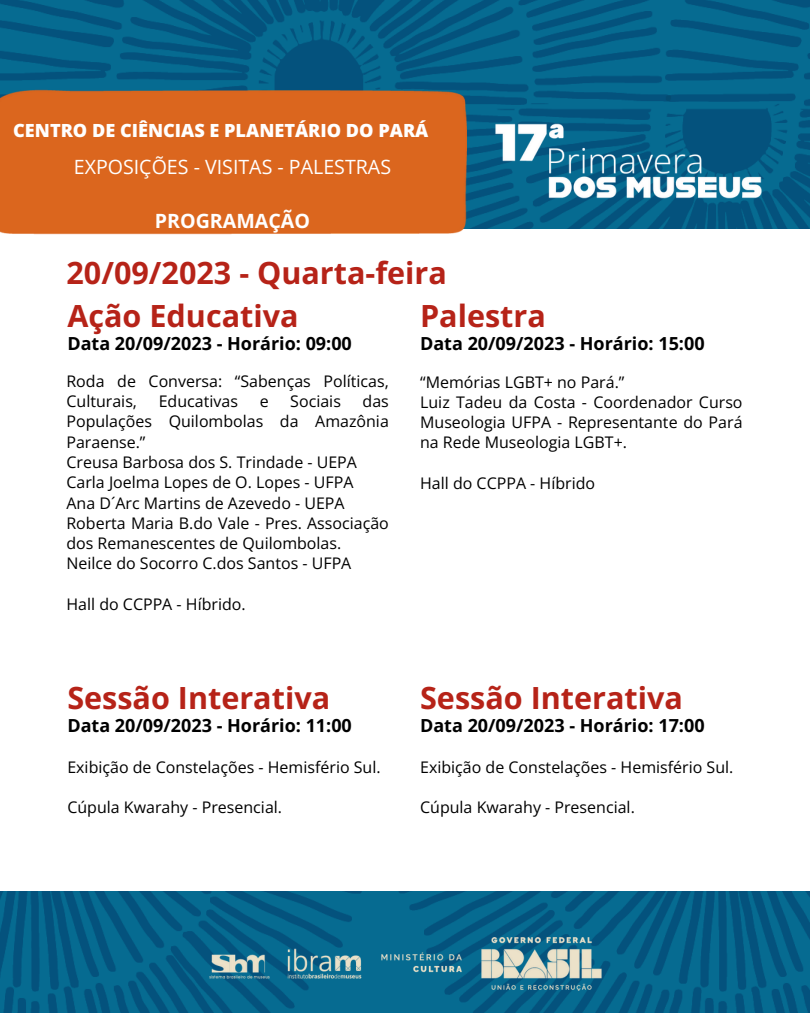
<style>
.page{position:relative;width:810px;height:1013px;background:#fff}
.page>*{position:absolute;margin:0;border:0;box-sizing:border-box;transform-origin:0 0}
.t1{font:700 30.6px "Open Sans";color:#b62318}
.t2{font:19.6px "Open Sans";color:#fff}
.t3{font:700 19.6px "Open Sans";color:#fff}
.t4{font:800 18.1px "Open Sans";color:#fff}
.t5{font:700 18px "Open Sans";color:#000}
.t6{font:16px/20.2px "Open Sans";color:#000}
</style>
<div class="page">
<img style="left:0;top:0;width:810px;height:1012px">
<img style="left:487px;top:117px;width:283px;height:90px">
<img style="left:195px;top:932px;width:420px;height:64px">
<div style="left:0;top:229px;width:810px;height:661px;background:#fff"></div>
<img style="left:0;top:81px;width:478px;height:154px">
<p class="t4" style="left:13px;top:118px;width:417px">CENTRO DE CIÊNCIAS E PLANETÁRIO DO PARÁ</p>
<p class="t2" style="left:74px;top:153px;width:319px">EXPOSIÇÕES - VISITAS - PALESTRAS</p>
<p class="t3" style="left:155px;top:207px;width:157px">PROGRAMAÇÃO</p>
<p class="t1" style="left:66px;top:252px;width:382px">20/09/2023 - Quarta-feira</p>
<p class="t1" style="left:67px;top:294px;width:233px">Ação Educativa</p>
<p class="t5" style="left:67px;top:330px;width:286px">Data 20/09/2023 - Horário: 09:00</p>
<p class="t6" style="left:66px;top:370px;width:324px">Roda de Conversa: “Sabenças Políticas,<br>Culturais,</p>
<p class="t6" style="left:66px;top:391px;width:324px;text-align:justify;text-indent:296px">das Populações Quilombolas da Amazônia Paraense.”</p>
<p class="t6" style="left:66px;top:451px;width:292px">Creusa Barbosa dos S. Trindade - UEPA</p>
<p class="t6" style="left:66px;top:472px;width:289px">Carla Joelma Lopes de O. Lopes - UFPA</p>
<p class="t6" style="left:66px;top:492px;width:280px">Ana D´Arc Martins de Azevedo - UEPA</p>
<p class="t6" style="left:66px;top:512px;width:324px">Roberta Maria B.do Vale - Pres. Associação dos Remanescentes de Quilombolas.</p>
<p class="t6" style="left:66px;top:553px;width:286px">Neilce do Socorro C.dos Santos - UFPA</p>
<p class="t6" style="left:66px;top:593px;width:181px">Hall do CCPPA - Híbrido.</p>
<p class="t6" style="left:159px;top:391px;width:81px">Educativas</p>
<p class="t6" style="left:260px;top:391px;width:10px">e</p>
<p class="t6" style="left:290px;top:391px;width:52px">Sociais</p>
<p class="t1" style="left:67px;top:676px;width:264px">Sessão Interativa</p>
<p class="t5" style="left:67px;top:712px;width:286px">Data 20/09/2023 - Horário: 11:00</p>
<p class="t6" style="left:67px;top:756px;width:315px">Exibição de Constelações - Hemisfério Sul.</p>
<p class="t6" style="left:67px;top:797px;width:216px">Cúpula Kwarahy - Presencial.</p>
<p class="t1" style="left:420px;top:294px;width:127px">Palestra</p>
<p class="t5" style="left:420px;top:330px;width:286px">Data 20/09/2023 - Horário: 15:00</p>
<p class="t6" style="left:420px;top:371px;width:206px">“Memórias LGBT+ no Pará.”</p>
<p class="t6" style="left:420px;top:391px;width:324px;text-align:justify">Luiz Tadeu da Costa - Coordenador Curso Museologia UFPA - Representante do Pará na Rede Museologia LGBT+.</p>
<p class="t6" style="left:420px;top:472px;width:177px">Hall do CCPPA - Híbrido</p>
<p class="t1" style="left:420px;top:676px;width:264px">Sessão Interativa</p>
<p class="t5" style="left:420px;top:712px;width:286px">Data 20/09/2023 - Horário: 17:00</p>
<p class="t6" style="left:420px;top:756px;width:315px">Exibição de Constelações - Hemisfério Sul.</p>
<p class="t6" style="left:420px;top:797px;width:216px">Cúpula Kwarahy - Presencial.</p>
</div>
